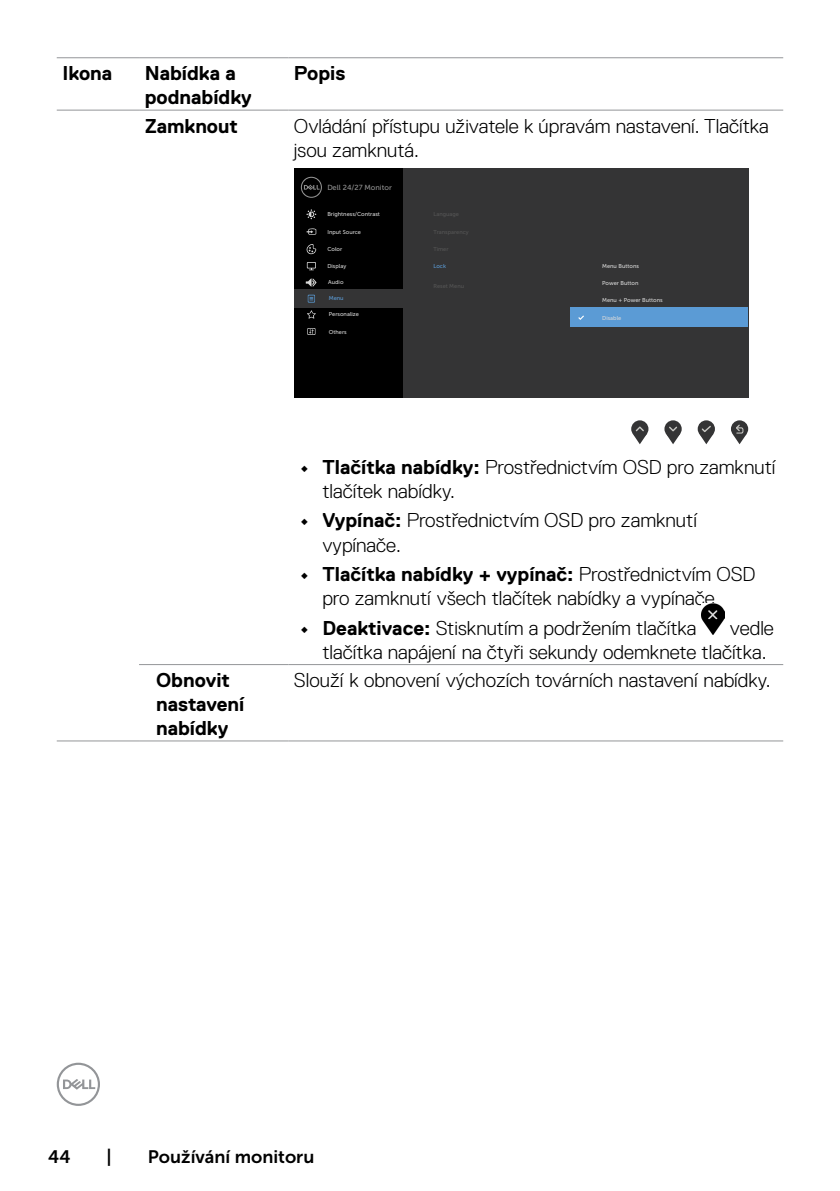
<style>
.page{position:relative;width:840px;height:1191px;background:#fff}
.page>*{position:absolute;margin:0;border:0;box-sizing:border-box;transform-origin:0 0}
.t1{font:300 20px/24px "Dell Replica";color:#000}
.t2{font:700 20px/24px "Dell Replica";color:#000}
.t3{font:18px "Museo Sans For Dell 700";color:#000}
.t4{font:7.4px "Museo Sans For Dell 500";color:#939393}
.t5{font:5.6px "Museo Sans For Dell 500";color:#d9d9d9}
.t6{font:5.6px "Museo Sans For Dell 500";color:#5b9bd5}
.t7{font:5.6px "Museo Sans For Dell 500";color:#555}
.t8{font:5.6px "Museo Sans For Dell 500";color:#d8d8d7}
.s1{font-weight:700}
</style>
<div class="page">
<svg style="left:57px;top:1062px;width:43px;height:44px"></svg>
<hr style="left:57px;top:110px;width:82px;height:1px;background:#939598">
<hr style="left:139px;top:110px;width:149px;height:1px;background:#939598">
<hr style="left:288px;top:110px;width:494px;height:1px;background:#939598">
<hr style="left:57px;top:57px;width:82px;height:1px;background:#939598">
<hr style="left:139px;top:57px;width:149px;height:1px;background:#939598">
<hr style="left:288px;top:57px;width:494px;height:1px;background:#939598">
<hr style="left:139px;top:664px;width:149px;height:1px;background:#939598">
<hr style="left:288px;top:664px;width:494px;height:1px;background:#939598">
<hr style="left:57px;top:740px;width:82px;height:1px;background:#939598">
<hr style="left:139px;top:740px;width:149px;height:1px;background:#939598">
<hr style="left:288px;top:740px;width:494px;height:1px;background:#939598">
<div style="left:294px;top:168px;width:453px;height:229px;background:#343435"></div>
<div style="left:294px;top:168px;width:109px;height:229px;background:#000"></div>
<div style="left:294px;top:289px;width:110px;height:19px;background:#343435"></div>
<svg style="left:301px;top:177px;width:21px;height:21px"></svg>
<svg style="left:306px;top:228px;width:10px;height:7px"></svg>
<svg style="left:306px;top:244px;width:10px;height:10px"></svg>
<svg style="left:307px;top:310px;width:9px;height:9px"></svg>
<svg style="left:307px;top:262px;width:9px;height:6px"></svg>
<div style="left:307px;top:263px;width:8px;height:5px;background:#000"></div>
<svg style="left:307px;top:295px;width:8px;height:7px"></svg>
<svg style="left:308px;top:295px;width:6px;height:7px"></svg>
<svg style="left:309px;top:297px;width:4px;height:3px"></svg>
<svg style="left:307px;top:328px;width:8px;height:7px"></svg>
<svg style="left:308px;top:329px;width:7px;height:5px"></svg>
<svg style="left:306px;top:209px;width:10px;height:10px"></svg>
<svg style="left:305px;top:278px;width:12px;height:9px"></svg>
<div style="left:570px;top:307px;width:177px;height:20px;background:#5b9bd5"></div>
<div style="left:631px;top:420px;width:17px;height:17px;background:#343435;border-radius:50%"></div>
<svg style="left:632px;top:426px;width:14px;height:18px"></svg>
<div style="left:664px;top:420px;width:17px;height:17px;background:#343435;border-radius:50%"></div>
<svg style="left:666px;top:426px;width:13px;height:18px"></svg>
<svg style="left:697px;top:420px;width:17px;height:17px"></svg>
<svg style="left:699px;top:426px;width:14px;height:18px"></svg>
<svg style="left:730px;top:420px;width:17px;height:17px"></svg>
<svg style="left:732px;top:424px;width:14px;height:20px"></svg>
<img style="left:701px;top:603px;width:23px;height:32px">
<p class="t2" style="left:62px;top:62px;width:51px">Ikona</p>
<p class="t2" style="left:145px;top:62px;width:108px">Nabídka a podnabídky</p>
<p class="t2" style="left:294px;top:62px;width:53px">Popis</p>
<p class="t2" style="left:145px;top:114px;width:95px">Zamknout</p>
<p class="t1" style="left:294px;top:114px;width:476px">Ovládání přístupu uživatele k úpravám nastavení. Tlačítka jsou zamknutá.</p>
<p class="t4" style="left:327px;top:183px;width:66px">Dell 24/27 Monitor</p>
<p class="t5" style="left:327px;top:228px;width:35px">Input Source</p>
<p class="t5" style="left:327px;top:246px;width:16px">Color</p>
<p class="t5" style="left:327px;top:211px;width:54px">Brightness/Contrast</p>
<p class="t7" style="left:433px;top:211px;width:27px">Language</p>
<p class="t6" style="left:433px;top:263px;width:14px">Lock</p>
<p class="t5" style="left:601px;top:263px;width:38px">Menu Buttons</p>
<p class="t5" style="left:327px;top:263px;width:20px">Display</p>
<p class="t6" style="left:328px;top:295px;width:16px">Menu</p>
<p class="t5" style="left:328px;top:329px;width:19px">Others</p>
<p class="t8" style="left:328px;top:279px;width:17px">Audio</p>
<p class="t5" style="left:601px;top:280px;width:38px">Power Button</p>
<p class="t5" style="left:601px;top:297px;width:62px">Menu + Power Buttons</p>
<p class="t5" style="left:601px;top:314px;width:21px">Disable</p>
<p class="t5" style="left:328px;top:311px;width:32px">Personalize</p>
<p class="t1" style="left:322px;top:455px;width:454px;text-indent:-23px"><span class="s1">• Tlačítka nabídky:</span> Prostřednictvím OSD pro zamknutí tlačítek nabídky.</p>
<p class="t1" style="left:322px;top:508px;width:376px;text-indent:-23px"><span class="s1">• Vypínač:</span> Prostřednictvím OSD pro zamknutí vypínače.</p>
<p class="t1" style="left:322px;top:562px;width:434px;text-indent:-23px"><span class="s1">• Tlačítka nabídky + vypínač:</span> Prostřednictvím OSD pro zamknutí všech tlačítek nabídky a vypínače.</p>
<p class="t1" style="left:299px;top:616px;width:398px"><span class="s1">• Deaktivace:</span> Stisknutím a podržením tlačítka</p>
<p class="t1" style="left:322px;top:616px;width:453px;text-indent:407px">vedle tlačítka napájení na čtyři sekundy odemknete tlačítka.</p>
<p class="t2" style="left:156px;top:668px;width:90px">Obnovit nastavení nabídky</p>
<p class="t1" style="left:294px;top:668px;width:478px">Slouží k obnovení výchozích továrních nastavení nabídky.</p>
<p class="t3" style="left:48px;top:1146px;width:24px">44</p>
<p class="t3" style="left:107px;top:1146px;width:7px">|</p>
<p class="t3" style="left:148px;top:1146px;width:168px">Používání monitoru</p>
</div>
